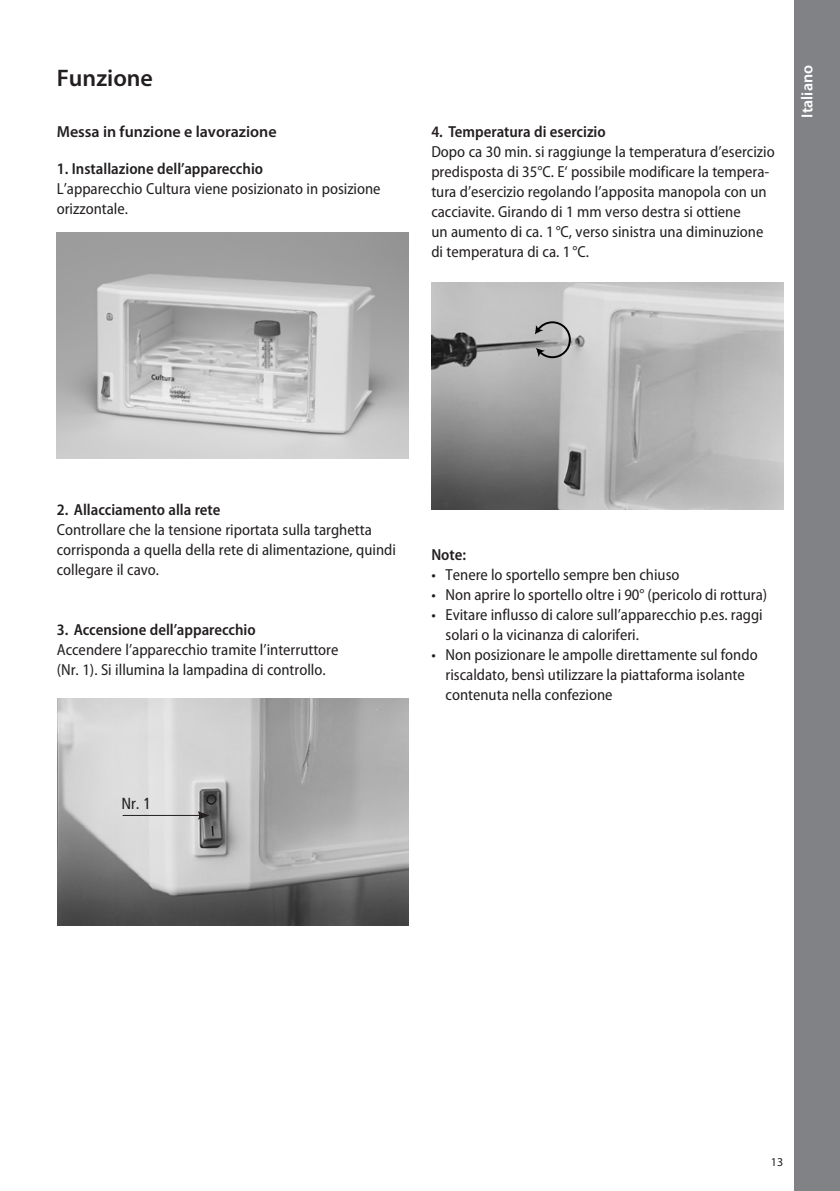
<style>
.page{position:relative;width:840px;height:1191px;background:#fff}
.page>*{position:absolute;margin:0;border:0;box-sizing:border-box;transform-origin:0 0}
.t1{font:600 24px "Myriad Pro";color:#231f20}
.t2{font:semi-condensed 16px/20px "Myriad Pro";color:#231f20}
.t3{font:600 semi-condensed 16px "Myriad Pro";color:#231f20}
.t4{font:600 16px "Myriad Pro";color:#231f20}
.t5{font:600 16px "Myriad Pro";color:#fff}
.t6{font:condensed 16px "Frutiger";color:#231f20}
.t7{font:12px "Myriad Pro";color:#231f20}
</style>
<div class="page">
<div style="left:794px;top:0;width:45px;height:1191px;background:#808285"></div>
<img style="left:57px;top:232px;width:351px;height:227px">
<img style="left:58px;top:698px;width:350px;height:227px">
<hr style="left:122px;top:815px;width:79px;height:1px;background:#231f20">
<svg style="left:197px;top:811px;width:12px;height:8px"></svg>
<img style="left:431px;top:283px;width:351px;height:226px">
<svg style="left:534px;top:320px;width:37px;height:39px"></svg>
<h1 class="t1" style="left:57px;top:65px;width:98px">Funzione</h1>
<p class="t4" style="left:57px;top:123px;width:221px">Messa in funzione e lavorazione</p>
<p class="t3" style="left:57px;top:160px;width:208px">1. Installazione dell’apparecchio</p>
<p class="t2" style="left:57px;top:179px;width:325px">L’apparecchio Cultura viene posizionato in posizione orizzontale.</p>
<p class="t3" style="left:431px;top:123px;width:176px">4. Temperatura di esercizio</p>
<p class="t2" style="left:431px;top:142px;width:344px">Dopo ca 30 min. si raggiunge la temperatura d’esercizio predisposta di 35°C. E‘ possibile modificare la tempera&shy;tura d’esercizio regolando l’apposita manopola con un cacciavite. Girando di 1 mm verso destra si ottiene<br>un aumento di ca. 1 °C, verso sinistra una diminuzione di temperatura di ca. 1 °C.</p>
<p class="t5" style="left:797px;top:118px;width:54px;rotate:-90deg">Italiano</p>
<p class="t3" style="left:57px;top:500px;width:165px">2. Allacciamento alla rete</p>
<p class="t2" style="left:57px;top:519px;width:340px">Controllare che la tensione riportata sulla targhetta corrisponda a quella della rete di alimentazione, quindi collegare il cavo.</p>
<p class="t3" style="left:57px;top:620px;width:200px">3. Accensione dell’apparecchio</p>
<p class="t2" style="left:57px;top:639px;width:283px">Accendere l’apparecchio tramite l’interruttore (Nr. 1). Si illumina la lampadina di controllo.</p>
<p class="t3" style="left:431px;top:545px;width:36px">Note:</p>
<p class="t2" style="left:431px;top:564px;width:249px">• Tenere lo sportello sempre ben chiuso</p>
<p class="t2" style="left:431px;top:584px;width:337px">• Non aprire lo sportello oltre i 90° (pericolo di rottura)</p>
<p class="t2" style="left:445px;top:604px;width:318px;text-indent:-14px">• Evitare influsso di calore sull’apparecchio p.es. raggi solari o la vicinanza di caloriferi.</p>
<p class="t2" style="left:445px;top:644px;width:313px;text-indent:-14px">• Non posizionare le ampolle direttamente sul fondo riscaldato, bensì utilizzare la piattaforma isolante contenuta nella confezione</p>
<p class="t6" style="left:121px;top:794px;width:31px">Nr. 1</p>
<p class="t7" style="left:770px;top:1155px;width:14px">13</p>
</div>
